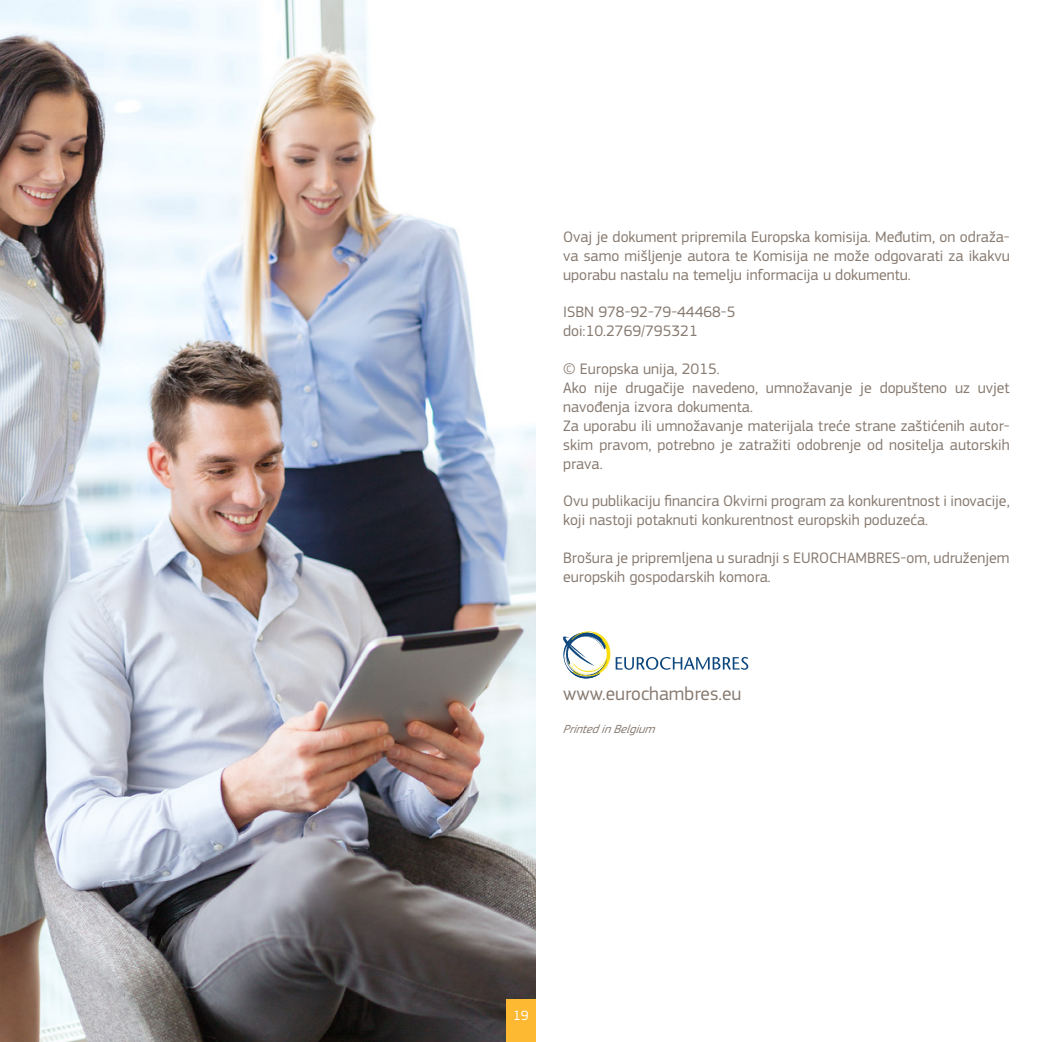
<style>
.page{position:relative;width:1042px;height:1042px;background:#fff}
.page>*{position:absolute;margin:0;border:0;box-sizing:border-box;transform-origin:0 0}
.t1{font:19.25px "EC Square Sans Pro";color:#877a70}
.t2{font:15.75px/18.9px "EC Square Sans Pro";color:#877a70}
.t3{font:14px "EC Square Sans Pro";color:#fff}
.t4{font:italic 12.25px "EC Square Sans Pro";color:#877a70}
</style>
<div class="page">
<img style="left:0;top:0;width:535px;height:1042px">
<svg style="left:563px;top:631px;width:185px;height:47px"></svg>
<div style="left:506px;top:1000px;width:29px;height:42px;background:#fdb931"></div>
<p class="t2" style="left:563px;top:227px;width:448px;text-align:justify">Ovaj je dokument pripremila Europska komisija. Međutim, on odraža&shy;va samo mišljenje autora te Komisija ne može odgovarati za ikakvu uporabu nastalu na temelju informacija u dokumentu.</p>
<p class="t2" style="left:563px;top:303px;width:174px">ISBN 978-92-79-44468-5</p>
<p class="t2" style="left:563px;top:322px;width:136px">doi:10.2769/795321</p>
<p class="t2" style="left:563px;top:359px;width:158px">© Europska unija, 2015.</p>
<p class="t2" style="left:563px;top:378px;width:448px">Ako nije drugačije navedeno, umnožavanje je dopušteno uz uvjet navođenja izvora dokumenta.</p>
<p class="t2" style="left:563px;top:416px;width:448px;text-align:justify">Za uporabu ili umnožavanje materijala treće strane zaštićenih autor&shy;skim pravom, potrebno je zatražiti odobrenje od nositelja autorskih prava.</p>
<p class="t2" style="left:563px;top:492px;width:448px">Ovu publikaciju financira Okvirni program za konkurentnost i inovacije, koji nastoji potaknuti konkurentnost europskih poduzeća.</p>
<p class="t2" style="left:563px;top:548px;width:448px">Brošura je pripremljena u suradnji s EUROCHAMBRES-om, udruženjem europskih gospodarskih komora.</p>
<p class="t1" style="left:563px;top:682px;width:180px">www.eurochambres.eu</p>
<p class="t4" style="left:563px;top:722px;width:96px">Printed in Belgium</p>
<p class="t3" style="left:513px;top:1007px;width:17px">19</p>
</div>
